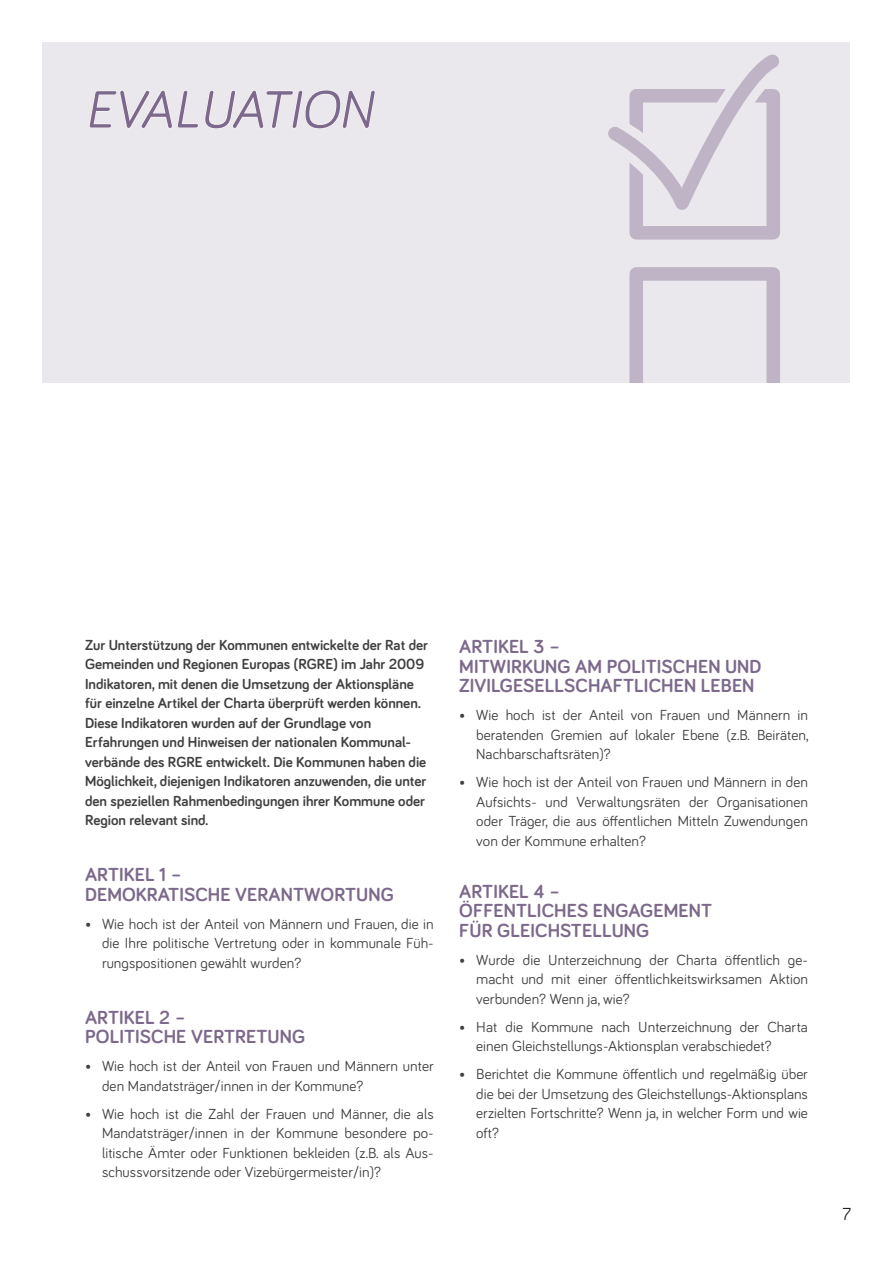
<style>
.page{position:relative;width:893px;height:1263px;background:#fff}
.page>*{position:absolute;margin:0;border:0;box-sizing:border-box;transform-origin:0 0}
.t1{font:italic 54px "Bariol";color:#7c698b}
.t2{font:700 19.5px/19.5px "Bariol";letter-spacing:.005em;color:#7c698b}
.t3{font:18px "Bariol";color:#221f1f}
.t4{font:15px/19.5px "Bariol";letter-spacing:.005em;color:#404041;text-align:justify}
.t5{font:700 15px/19.5px "Bariol";color:#404041}
</style>
<div class="page">
<div style="left:43px;top:43px;width:807px;height:340px;background:#eae7ed"></div>
<svg style="left:89px;top:90px;width:286px;height:39px"></svg>
<svg style="left:608px;top:54px;width:172px;height:186px"></svg>
<div style="left:629px;top:267px;width:151px;height:151px;border:14px solid #beb4c5"></div>
<div style="left:545px;top:383px;width:275px;height:110px;background:#fff"></div>
<h1 class="t1" style="left:85px;top:83px;width:289px">EVALUATION</h1>
<p class="t5" style="left:85px;top:635px;width:344px">Zur Unterstützung der Kommunen entwickelte der Rat der Gemeinden und Regionen Europas (RGRE) im Jahr 2009<br>Indikatoren, mit denen die Umsetzung der Aktionspläne für einzelne Artikel der Charta überprüft werden können.<br>Diese Indikatoren wurden auf der Grundlage von<br>Er fah rungen und Hinweisen der nationalen Kommunal&shy;verbände des RGRE entwickelt. Die Kommunen haben die Möglichkeit, diejenigen Indikatoren anzuwenden, die unter den speziellen Rahmenbedingungen ihrer Kommune oder Region relevant sind.</p>
<h2 class="t2" style="left:85px;top:865px;width:310px">ARTIKEL 1 –<br>DEMOKRATISCHE VERANTWORTUNG</h2>
<p class="t4" style="left:102px;top:914px;width:333px;text-indent:-17px">• Wie hoch ist der Anteil von Männern und Frauen, die in die Ihre politische Vertretung oder in kommunale Füh&shy;rungspositionen gewählt wurden?</p>
<h2 class="t2" style="left:85px;top:1008px;width:222px">ARTIKEL 2 –<br>POLITISCHE VERTRETUNG</h2>
<p class="t4" style="left:102px;top:1057px;width:333px;text-indent:-17px">• Wie hoch ist der Anteil von Frauen und Männern unter den Mandatsträger/innen in der Kommune?</p>
<p class="t4" style="left:102px;top:1104px;width:333px;text-indent:-17px">• Wie hoch ist die Zahl der Frauen und Männer, die als Mandatsträger/innen in der Kommune besondere po&shy;litische Ämter oder Funktionen bekleiden (z.B. als Aus&shy;schussvorsitzende oder Vizebürgermeister/in)?</p>
<h2 class="t2" style="left:459px;top:637px;width:304px">ARTIKEL 3 –<br>MITWIRKUNG AM POLITISCHEN UND<br>ZIVILGESELLSCHAFTLICHEN LEBEN</h2>
<p class="t4" style="left:476px;top:706px;width:334px;text-indent:-17px">• Wie hoch ist der Anteil von Frauen und Männern in beratenden Gremien auf lokaler Ebene (z.B. Beiräten, Nachbarschaftsräten)?</p>
<p class="t4" style="left:476px;top:773px;width:333px;text-indent:-17px">• Wie hoch ist der Anteil von Frauen und Männern in den Aufsichts- und Verwaltungsräten der Organisationen oder Träger, die aus öffentlichen Mitteln Zuwendungen von der Kommune erhalten?</p>
<h2 class="t2" style="left:459px;top:881px;width:254px">ARTIKEL 4 –<br>ÖFFENTLICHES ENGAGEMENT<br>FÜR GLEICHSTELLUNG</h2>
<p class="t4" style="left:476px;top:950px;width:333px;text-indent:-17px">• Wurde die Unterzeichnung der Charta öffentlich ge&shy;macht und mit einer öffentlichkeitswirksamen Aktion verbunden? Wenn ja, wie?</p>
<p class="t4" style="left:476px;top:1017px;width:333px;text-indent:-17px">• Hat die Kommune nach Unterzeichnung der Charta einen Gleichstellungs-Aktionsplan verabschiedet?</p>
<p class="t4" style="left:476px;top:1065px;width:333px;text-indent:-17px">• Berichtet die Kommune öffentlich und regelmäßig über die bei der Umsetzung des Gleichstellungs-Aktionsplans erzielten Fortschritte? Wenn ja, in welcher Form und wie oft?</p>
<p class="t3" style="left:842px;top:1205px;width:10px">7</p>
</div>
